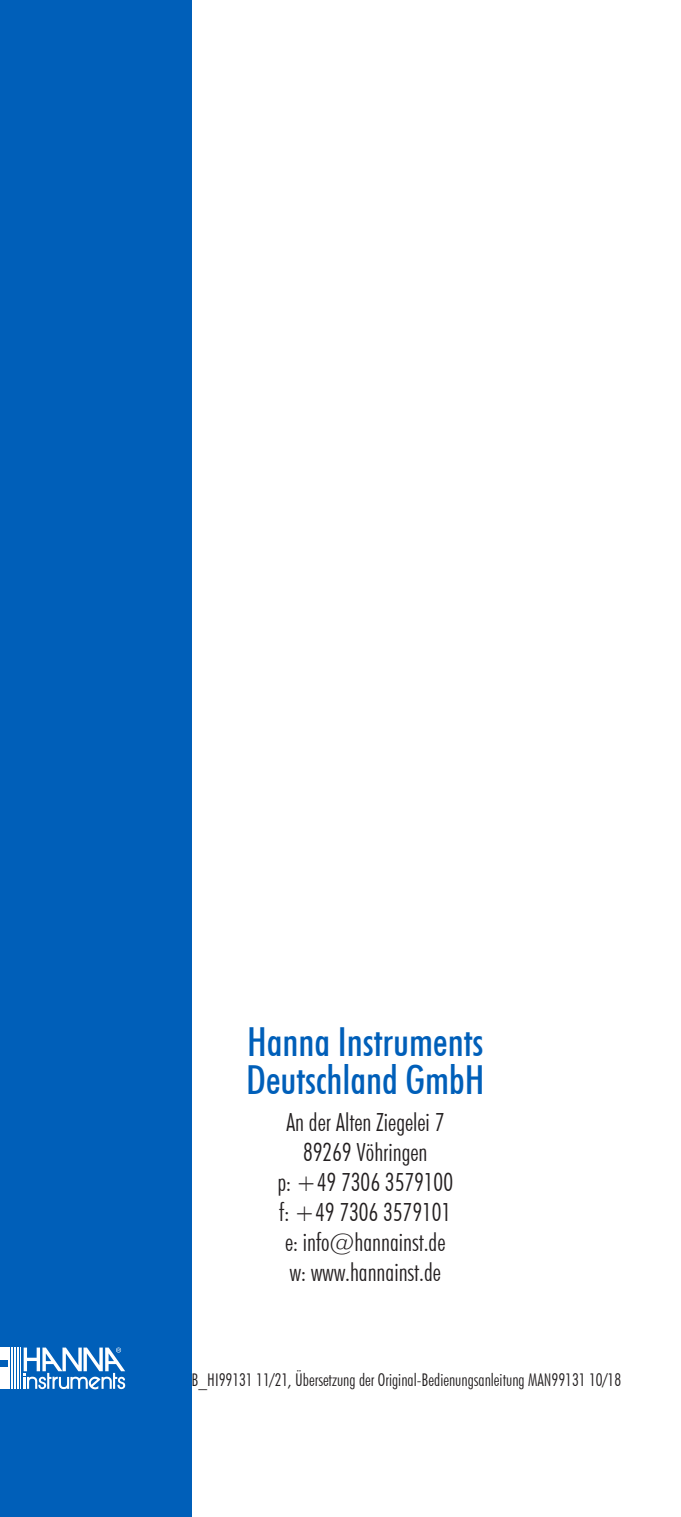
<style>
.page{position:relative;width:681px;height:1517px;background:#fff}
.page>*{position:absolute;margin:0;border:0;box-sizing:border-box;transform-origin:0 0}
.World_Headquarters_1{font:500 condensed 40px/37.5px "Futura BT";color:#005fb9}
.Text_World_Headquart{font:300 condensed 25px "Futura BT";color:#231f20}
.t1{font:300 condensed 17.5px "Futura BT";color:#231f20}
</style>
<div class="page">
<div style="left:0;top:0;width:191px;height:1517px;background:#005fb9"></div>
<hr style="left:9px;top:1347px;width:1px;height:41px;background:#fff">
<hr style="left:11px;top:1347px;width:1px;height:41px;background:#fff">
<hr style="left:13px;top:1347px;width:1px;height:41px;background:#fff">
<hr style="left:14px;top:1347px;width:1px;height:41px;background:#fff">
<hr style="left:16px;top:1347px;width:1px;height:41px;background:#fff">
<hr style="left:17px;top:1347px;width:1px;height:41px;background:#fff">
<hr style="left:19px;top:1347px;width:1px;height:41px;background:#fff">
<hr style="left:20px;top:1347px;width:1px;height:41px;background:#fff">
<svg style="left:24px;top:1347px;width:101px;height:42px"></svg>
<div style="left:0;top:1347px;width:8px;height:41px;background:#fff"></div>
<svg style="left:0;top:1360px;width:8px;height:7px"></svg>
<p class="World_Headquarters_1" style="left:246px;top:1023px;width:239px">Hanna Instruments<br>Deutschland GmbH</p>
<p class="Text_World_Headquart" style="left:286px;top:1106px;width:160px">An der Alten Ziegelei 7</p>
<p class="Text_World_Headquart" style="left:303px;top:1136px;width:126px">89269 Vöhringen</p>
<p class="Text_World_Headquart" style="left:277px;top:1166px;width:177px">p: +49 7306 3579100</p>
<p class="Text_World_Headquart" style="left:279px;top:1196px;width:173px">f: +49 7306 3579101</p>
<p class="Text_World_Headquart" style="left:285px;top:1226px;width:162px">e: info@hannainst.de</p>
<p class="Text_World_Headquart" style="left:289px;top:1256px;width:153px">w: www.hannainst.de</p>
<p class="t1" style="left:191px;top:1368px;width:431px">B_HI99131 11/21, Übersetzung der Original-Bedienungsanleitung MAN99131 10/18</p>
</div>
